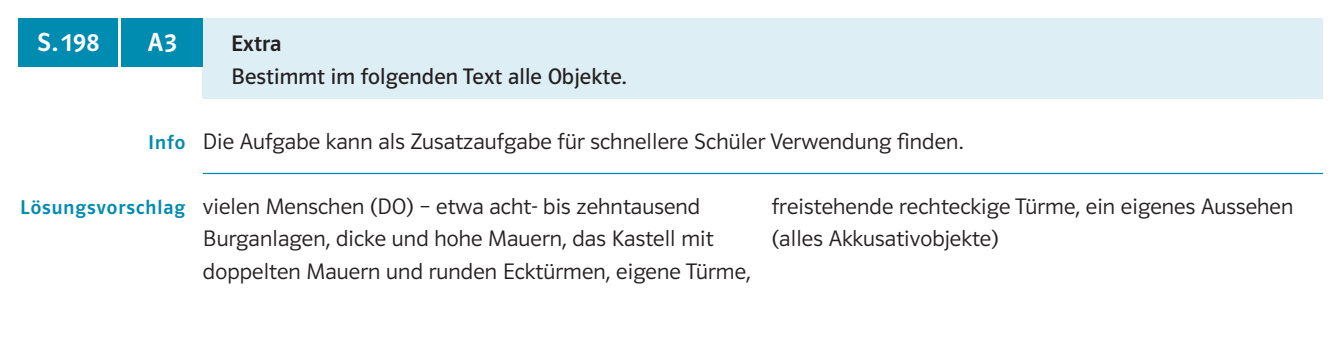
<style>
.page{position:relative;width:1337px;height:338px;background:#fff}
.page>*{position:absolute;margin:0;border:0;box-sizing:border-box;transform-origin:0 0}
.t1{font:26.25px "Polo ST11 K Krftg";color:#fff}
.t2{font:22.5px/32.5px "Polo ST11 K Leicht";letter-spacing:.005em;color:#231f20}
.t3{font:22.5px "Polo ST11 K Buch";letter-spacing:.005em;color:#231f20}
.t4{font:22.5px "Polo ST11 K Krftg";letter-spacing:.005em;color:#231f20}
.t5{font:20px "Polo ST11 K Krftg";letter-spacing:.05em;color:#008bb0}
</style>
<div class="page">
<div style="left:203px;top:19px;width:1120px;height:80px;background:#ddeef5"></div>
<hr style="left:203px;top:173px;width:1120px;height:1px;background:#008bb0">
<div style="left:19px;top:18px;width:99px;height:49px;background:#008bb0"></div>
<div style="left:121px;top:18px;width:82px;height:49px;background:#008bb0"></div>
<p class="t1" style="left:37px;top:28px;width:64px">S. 198</p>
<p class="t1" style="left:147px;top:28px;width:31px">A3</p>
<p class="t4" style="left:231px;top:31px;width:52px">Extra</p>
<p class="t3" style="left:231px;top:64px;width:396px">Bestimmt im folgenden Text alle Objekte.</p>
<p class="t5" style="left:148px;top:131px;width:39px">Info</p>
<p class="t2" style="left:203px;top:125px;width:762px">Die Aufgabe kann als Zusatzaufgabe für schnellere Schüler Verwendung finden.</p>
<p class="t5" style="left:20px;top:196px;width:166px">Lösungsvorschlag</p>
<p class="t2" style="left:203px;top:190px;width:549px">vielen Menschen (DO) – etwa acht- bis zehntausend<br>Burganlagen, dicke und hohe Mauern, das Kastell mit doppelten Mauern und runden Ecktürmen, eigene Türme,</p>
<p class="t2" style="left:772px;top:190px;width:523px">freistehende rechteckige Türme, ein eigenes Aussehen (alles Akkusativobjekte)</p>
</div>
